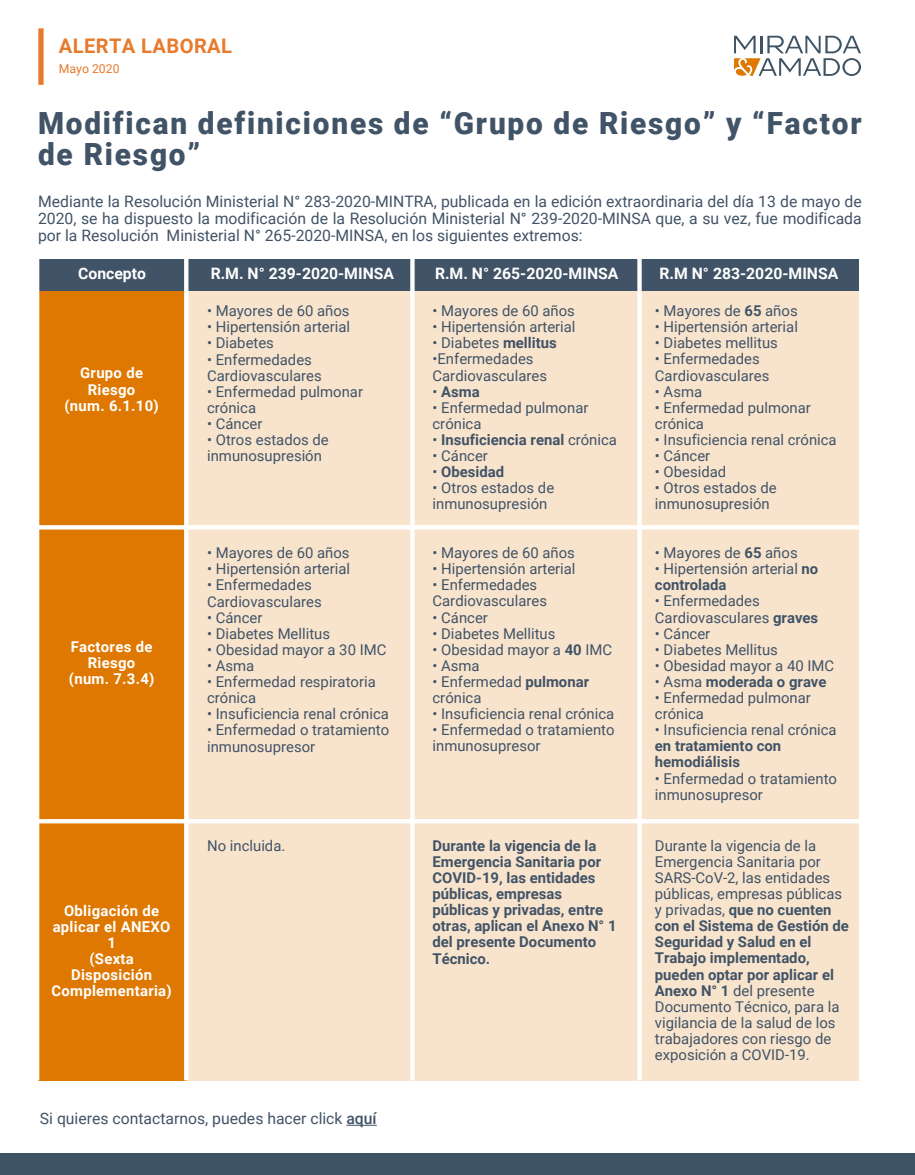
<style>
.page{position:relative;width:915px;height:1175px;background:#fff}
.page>*{position:absolute;margin:0;border:0;box-sizing:border-box;transform-origin:0 0}
.t1{font:900 30.54px/30.7px "Roboto";letter-spacing:.06em;color:#415366}
.t2{font:700 20.12px "Roboto";letter-spacing:.02em;color:#e67b2d}
.t3{font:15.75px/17.2px "Roboto";color:#415366;text-align:justify}
.t4{font:700 15.75px "Roboto";color:#fff}
.t5{font:14.88px/16.1px "Roboto";color:#415366}
.t6{font:700 14.88px/16.1px "Roboto";color:#415366}
.t7{font:700 14.88px/16.1px "Roboto";letter-spacing:.02em;color:#fff;text-align:center}
.t8{font:12.25px "Roboto";color:#e67b2d}
.s1{font-weight:700}
.s2{font-weight:400}
.s3{font-weight:500}
</style>
<div class="page">
<div style="left:38px;top:288px;width:148px;height:792px;background:#de7800"></div>
<div style="left:186px;top:288px;width:673px;height:792px;background:#f8e4cd"></div>
<div style="left:38px;top:28px;width:6px;height:57px;background:#e67b2d"></div>
<svg style="left:734px;top:36px;width:127px;height:40px"></svg>
<hr style="left:346px;top:1124px;width:31px;height:1px;background:#415366">
<div style="left:0;top:1152px;width:915px;height:22px;background:#3e5364"></div>
<div style="left:39px;top:259px;width:820px;height:32px;background:#415366"></div>
<div style="left:410px;top:257px;width:5px;height:823px;background:#fff"></div>
<hr style="left:35px;top:257px;width:4px;height:823px;background:#fff">
<div style="left:637px;top:257px;width:5px;height:823px;background:#fff"></div>
<hr style="left:31px;top:525px;width:831px;height:4px;background:#fff">
<div style="left:31px;top:818px;width:831px;height:5px;background:#fff"></div>
<svg style="left:184px;top:259px;width:4px;height:821px;background:#fdfbf8"></svg>
<h2 class="t2" style="left:59px;top:31px;width:175px">ALERTA LABORAL</h2>
<p class="t8" style="left:59px;top:60px;width:62px">Mayo 2020</p>
<h1 class="t1" style="left:38px;top:107px;width:825px">Modifican definiciones de “Grupo de Riesgo” y “Factor de Riesgo”</h1>
<p class="t3" style="left:38px;top:192px;width:825px">Mediante la Resolución Ministerial N° 283-2020-MINTRA, publicada en la edición extraordinaria del día 13 de mayo de 2020, se ha dispuesto la modificación de la Resolución Ministerial N° 239-2020-MINSA que, a su vez, fue modificada por la Resolución Ministerial N° 265-2020-MINSA, en los siguientes extremos:</p>
<p class="t4" style="left:78px;top:262px;width:69px">Concepto</p>
<p class="t7" style="left:64px;top:364px;width:96px">Grupo de<br>Riesgo<br>(num. 6.1.10)</p>
<p class="t7" style="left:69px;top:638px;width:87px">Factores de<br>Riesgo (num. 7.3.4)</p>
<p class="t7" style="left:51px;top:901px;width:122px">Obligación de aplicar el ANEXO<br>1<br>(Sexta<br>Disposición<br>Complementaria)</p>
<p class="t4" style="left:211px;top:262px;width:185px">R.M. N° 239-2020-MINSA</p>
<p class="t4" style="left:435px;top:262px;width:185px">R.M. N° 265-2020-MINSA</p>
<p class="t4" style="left:659px;top:262px;width:180px">R.M N° 283-2020-MINSA</p>
<p class="t5" style="left:207px;top:302px;width:144px">• Mayores de 60 años</p>
<p class="t5" style="left:207px;top:318px;width:145px">• Hipertensión arterial</p>
<p class="t5" style="left:207px;top:334px;width:68px">• Diabetes</p>
<p class="t5" style="left:207px;top:350px;width:116px">• Enfermedades<br>Cardiovasculares</p>
<p class="t5" style="left:207px;top:383px;width:157px">• Enfermedad pulmonar crónica</p>
<p class="t5" style="left:207px;top:415px;width:57px">• Cáncer</p>
<p class="t5" style="left:207px;top:431px;width:123px">• Otros estados de inmunosupresión</p>
<p class="t5" style="left:207px;top:544px;width:144px">• Mayores de 60 años</p>
<p class="t5" style="left:207px;top:560px;width:145px">• Hipertensión arterial</p>
<p class="t5" style="left:207px;top:576px;width:116px">• Enfermedades<br>Cardiovasculares</p>
<p class="t5" style="left:207px;top:608px;width:57px">• Cáncer</p>
<p class="t5" style="left:207px;top:624px;width:124px">• Diabetes Mellitus</p>
<p class="t5" style="left:207px;top:640px;width:181px">• Obesidad mayor a 30 IMC</p>
<p class="t5" style="left:207px;top:657px;width:49px">• Asma</p>
<p class="t5" style="left:207px;top:673px;width:170px">• Enfermedad respiratoria crónica</p>
<p class="t5" style="left:207px;top:705px;width:183px">• Insuficiencia renal crónica</p>
<p class="t5" style="left:207px;top:721px;width:184px">• Enfermedad o tratamiento inmunosupresor</p>
<p class="t5" style="left:432px;top:302px;width:144px">• Mayores de 60 años</p>
<p class="t5" style="left:432px;top:318px;width:145px">• Hipertensión arterial</p>
<p class="t5" style="left:432px;top:334px;width:126px">• Diabetes <span class="s1">mellitus</span></p>
<p class="t5" style="left:432px;top:350px;width:116px">•Enfermedades<br>Cardiovasculares</p>
<p class="t6" style="left:432px;top:382px;width:49px"><span class="s2">•</span> Asma</p>
<p class="t5" style="left:432px;top:399px;width:157px">• Enfermedad pulmonar crónica</p>
<p class="t6" style="left:432px;top:431px;width:186px"><span class="s2">•</span> Insuficiencia renal <span class="s2">crónica</span></p>
<p class="t5" style="left:432px;top:447px;width:57px">• Cáncer</p>
<p class="t6" style="left:432px;top:463px;width:73px"><span class="s2">•</span> Obesidad</p>
<p class="t5" style="left:432px;top:479px;width:123px">• Otros estados de inmunosupresión</p>
<p class="t5" style="left:432px;top:544px;width:144px">• Mayores de 60 años</p>
<p class="t5" style="left:432px;top:560px;width:145px">• Hipertensión arterial</p>
<p class="t5" style="left:432px;top:576px;width:116px">• Enfermedades<br>Cardiovasculares</p>
<p class="t5" style="left:432px;top:608px;width:57px">• Cáncer</p>
<p class="t5" style="left:432px;top:624px;width:124px">• Diabetes Mellitus</p>
<p class="t5" style="left:432px;top:640px;width:181px">• Obesidad mayor a <span class="s1">40</span> IMC</p>
<p class="t5" style="left:432px;top:657px;width:49px">• Asma</p>
<p class="t5" style="left:432px;top:673px;width:158px">• Enfermedad <span class="s1">pulmonar </span>crónica</p>
<p class="t5" style="left:432px;top:705px;width:183px">• Insuficiencia renal crónica</p>
<p class="t5" style="left:432px;top:721px;width:184px">• Enfermedad o tratamiento inmunosupresor</p>
<p class="t5" style="left:655px;top:302px;width:144px">• Mayores de <span class="s1">65</span> años</p>
<p class="t5" style="left:655px;top:318px;width:145px">• Hipertensión arterial</p>
<p class="t5" style="left:655px;top:334px;width:125px">• Diabetes mellitus</p>
<p class="t5" style="left:655px;top:350px;width:116px">• Enfermedades<br>Cardiovasculares</p>
<p class="t5" style="left:655px;top:382px;width:49px">• Asma</p>
<p class="t5" style="left:655px;top:399px;width:157px">• Enfermedad pulmonar crónica</p>
<p class="t5" style="left:655px;top:431px;width:183px">• Insuficiencia renal crónica</p>
<p class="t5" style="left:655px;top:447px;width:57px">• Cáncer</p>
<p class="t5" style="left:655px;top:463px;width:73px">• Obesidad</p>
<p class="t5" style="left:655px;top:479px;width:123px">• Otros estados de inmunosupresión</p>
<p class="t5" style="left:655px;top:544px;width:144px">• Mayores de <span class="s1">65</span> años</p>
<p class="t5" style="left:655px;top:560px;width:165px">• Hipertensión arterial <span class="s1">no controlada</span></p>
<p class="t5" style="left:655px;top:592px;width:165px">• Enfermedades<br>Cardiovasculares <span class="s1">graves</span></p>
<p class="t5" style="left:655px;top:624px;width:57px">• Cáncer</p>
<p class="t5" style="left:655px;top:640px;width:124px">• Diabetes Mellitus</p>
<p class="t5" style="left:655px;top:656px;width:181px">• Obesidad mayor a 40 IMC</p>
<p class="t6" style="left:655px;top:673px;width:173px"><span class="s2">• Asma</span> moderada o grave</p>
<p class="t5" style="left:655px;top:689px;width:157px">• Enfermedad pulmonar crónica</p>
<p class="t5" style="left:655px;top:721px;width:183px">• Insuficiencia renal crónica</p>
<p class="t6" style="left:655px;top:737px;width:128px">en tratamiento con hemodiálisis</p>
<p class="t5" style="left:655px;top:769px;width:184px">• Enfermedad o tratamiento inmunosupresor</p>
<p class="t5" style="left:207px;top:836px;width:80px">No incluida.</p>
<p class="t6" style="left:432px;top:836px;width:186px">Durante la vigencia de la<br>Emergencia Sanitaria por<br>COVID-19, las entidades públicas, empresas públicas y privadas, entre otras, aplican el Anexo N° 1 del presente Documento<br>Técnico.</p>
<p class="t5" style="left:655px;top:836px;width:196px">Durante la vigencia de la<br>Emergencia Sanitaria por<br>SARS-CoV-2, las entidades públicas, empresas públicas y privadas, <span class="s1">que no cuenten con el Sistema de Gestión de<br>Seguridad y Salud en el<br>Trabajo implementado, pueden optar por aplicar el<br>Anexo N° 1</span> del presente<br>Documento Técnico, para la vigilancia de la salud de los trabajadores con riesgo de exposición a COVID-19.</p>
<p class="t3" style="left:40px;top:1109px;width:338px">Si quieres contactarnos, puedes hacer click <span class="s3">aquí</span></p>
</div>
